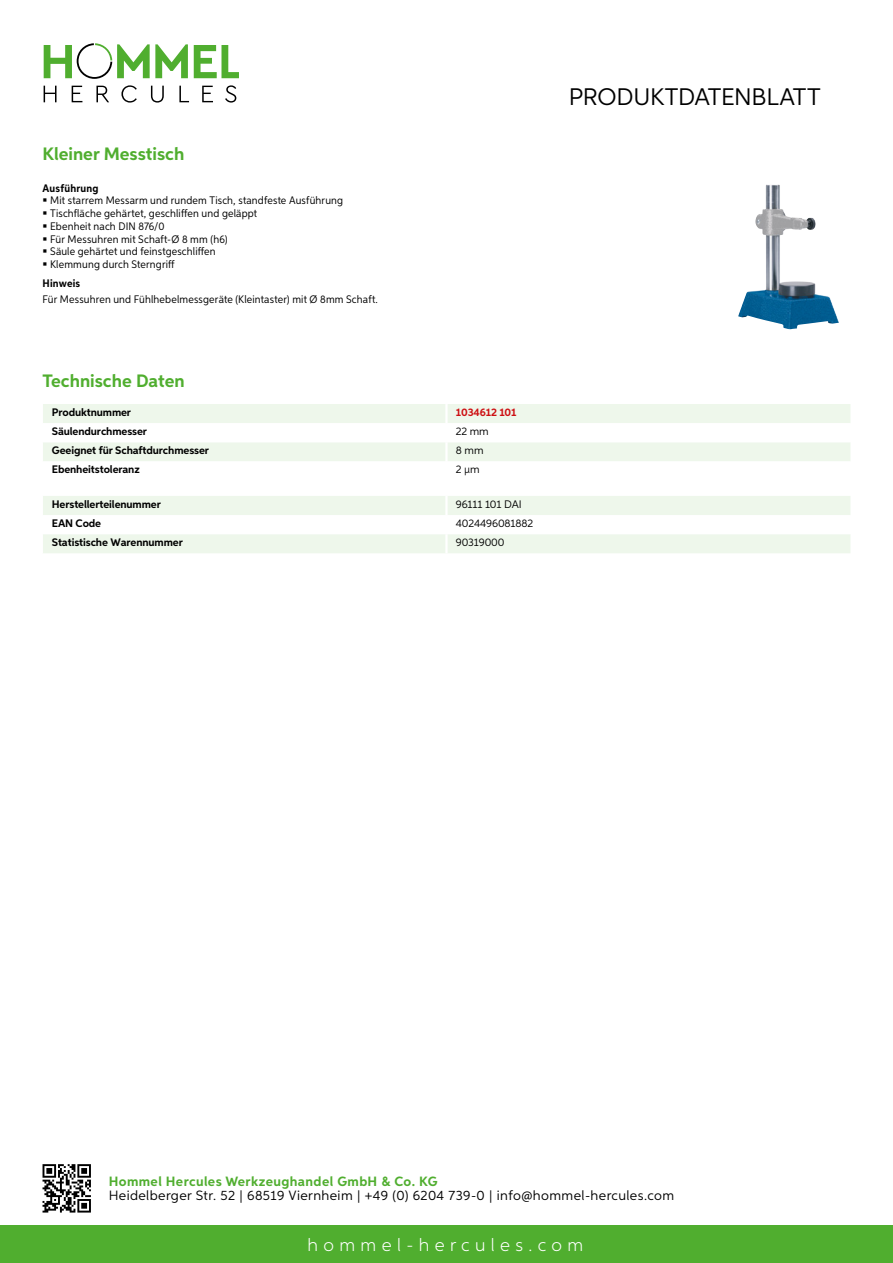
<style>
.page{position:relative;width:893px;height:1263px;background:#fff}
.page>*{position:absolute;margin:0;border:0;box-sizing:border-box;transform-origin:0 0}
.t1{font:24px "Aspira";letter-spacing:-.01em;color:#000}
.t2{font:700 18px "Aspira";color:#50ae2f}
.t3{font:300 18px "Aspira";letter-spacing:.3em;color:#fff}
.t4{font:13.5px "Aspira";letter-spacing:.03em;color:#000}
.t5{font:700 13.5px "Aspira";letter-spacing:.03em;color:#50ae2f}
.t6{font:10.95px/12.8px "Aspira Nar";letter-spacing:.015em;color:#000}
.t7{font:700 10.95px "Aspira";letter-spacing:-.01em;color:#000}
.t8{font:10.95px "Aspira";letter-spacing:-.01em;color:#000}
.t9{font:700 10.95px "Aspira Nar";letter-spacing:.02em;color:#000}
.t10{font:700 10.95px "Aspira";letter-spacing:-.01em;color:#cd1013}
</style>
<div class="page">
<div style="left:0;top:1226px;width:893px;height:37px;background:#50ae2f"></div>
<svg style="left:43px;top:1164px;width:48px;height:48px"></svg>
<svg style="left:194px;top:45px;width:45px;height:33px"></svg>
<svg style="left:44px;top:43px;width:144px;height:36px"></svg>
<svg style="left:44px;top:86px;width:13px;height:16px"></svg>
<svg style="left:72px;top:86px;width:10px;height:16px"></svg>
<svg style="left:96px;top:86px;width:13px;height:16px"></svg>
<svg style="left:121px;top:85px;width:16px;height:18px"></svg>
<svg style="left:151px;top:86px;width:13px;height:17px"></svg>
<svg style="left:179px;top:86px;width:10px;height:16px"></svg>
<svg style="left:202px;top:86px;width:11px;height:16px"></svg>
<svg style="left:225px;top:85px;width:11px;height:18px"></svg>
<div style="left:43px;top:404px;width:807px;height:19px;background:#eef7eb"></div>
<div style="left:43px;top:442px;width:807px;height:19px;background:#eef7eb"></div>
<hr style="left:445px;top:404px;width:3px;height:19px;background:#fff">
<hr style="left:445px;top:442px;width:3px;height:19px;background:#fff">
<svg style="left:43px;top:496px;width:807px;height:57px"></svg>
<hr style="left:445px;top:534px;width:3px;height:19px;background:#fff">
<img style="left:738px;top:185px;width:101px;height:144px">
<h2 class="t2" style="left:43px;top:142px;width:143px">Kleiner Messtisch</h2>
<p class="t9" style="left:43px;top:181px;width:58px">Ausführung</p>
<p class="t6" style="left:50px;top:194px;width:295px">Mit starrem Messarm und rundem Tisch, standfeste Ausführung Tischfläche gehärtet, geschliffen und geläppt<br>Ebenheit nach DIN 876/0<br>Für Messuhren mit Schaft-Ø 8 mm (h6)<br>Säule gehärtet und feinstgeschliffen<br>Klemmung durch Sterngriff</p>
<p class="t9" style="left:43px;top:277px;width:39px">Hinweis</p>
<p class="t6" style="left:43px;top:292px;width:337px">Für Messuhren und Fühlhebelmessgeräte (Kleintaster) mit Ø 8mm Schaft.</p>
<h2 class="t2" style="left:43px;top:370px;width:144px">Technische Daten</h2>
<p class="t7" style="left:52px;top:405px;width:81px">Produktnummer</p>
<p class="t10" style="left:456px;top:405px;width:62px">1034612 101</p>
<p class="t7" style="left:52px;top:425px;width:97px">Säulendurchmesser</p>
<p class="t8" style="left:456px;top:425px;width:34px">22 mm</p>
<p class="t7" style="left:52px;top:444px;width:159px">Geeignet für Schaftdurchmesser</p>
<p class="t8" style="left:456px;top:444px;width:29px">8 mm</p>
<p class="t7" style="left:52px;top:463px;width:89px">Ebenheitstoleranz</p>
<p class="t8" style="left:456px;top:463px;width:25px">2 µm</p>
<p class="t7" style="left:52px;top:497px;width:111px">Herstellerteilenummer</p>
<p class="t8" style="left:456px;top:497px;width:67px">96111 101 DAI</p>
<p class="t7" style="left:52px;top:516px;width:51px">EAN Code</p>
<p class="t8" style="left:456px;top:517px;width:79px">4024496081882</p>
<p class="t7" style="left:52px;top:536px;width:132px">Statistische Warennummer</p>
<p class="t8" style="left:456px;top:536px;width:50px">90319000</p>
<h1 class="t1" style="left:569px;top:82px;width:253px">Produktdatenblatt</h1>
<p class="t5" style="left:109px;top:1172px;width:330px">Hommel Hercules Werkzeughandel GmbH &amp; Co. KG</p>
<p class="t4" style="left:109px;top:1187px;width:567px">Heidelberger Str. 52 | 68519 Viernheim | +49 (0) 6204 739-0 | info@hommel-hercules.com</p>
<h2 class="t3" style="left:307px;top:1234px;width:277px">hommel-hercules.com</h2>
</div>
